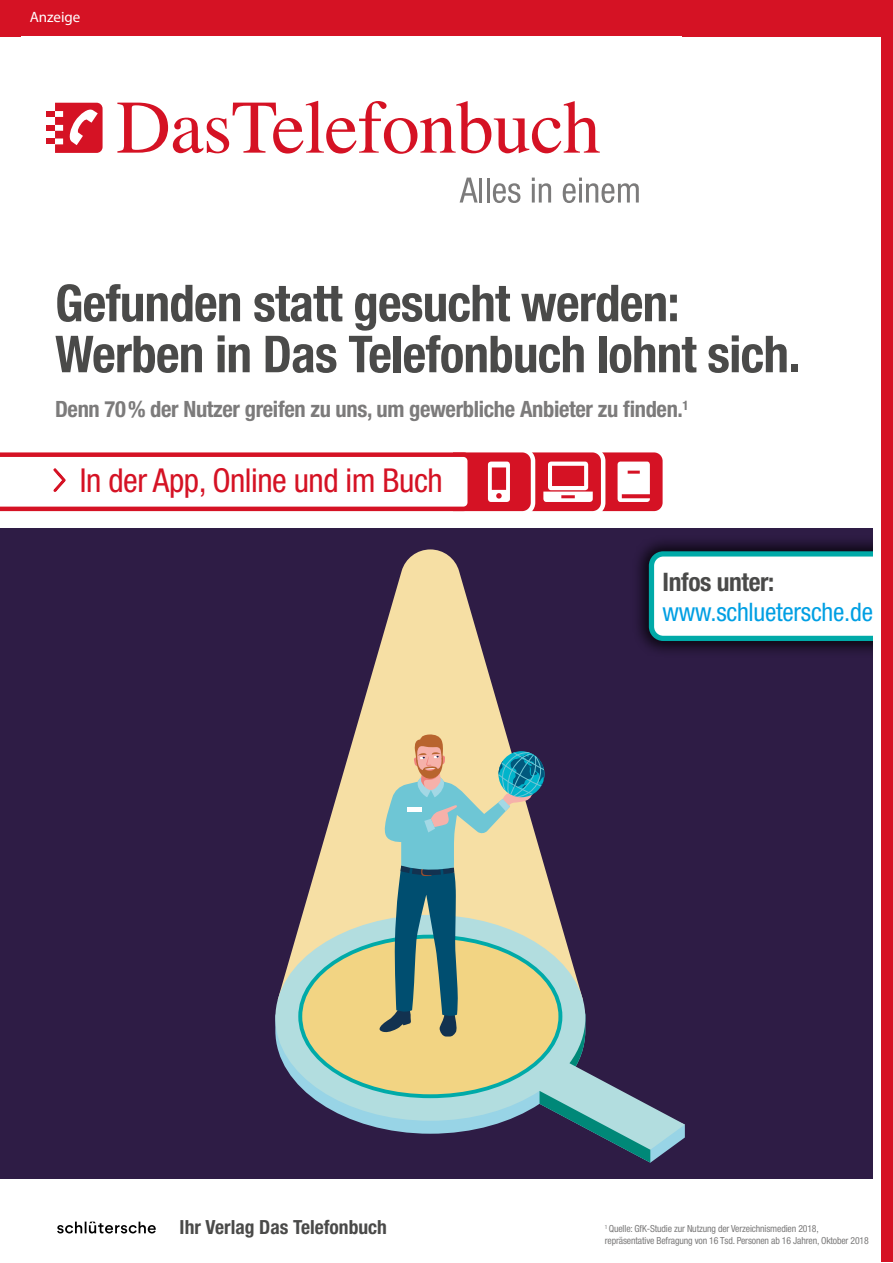
<style>
.page{position:relative;width:893px;height:1263px;background:#fff}
.page>*{position:absolute;margin:0;border:0;box-sizing:border-box;transform-origin:0 0}
.t1{font:700 condensed 51px/51px "Helvetica Neue";letter-spacing:-.015em;color:#4a4a49}
.t2{font:condensed 33px "Helvetica Neue";letter-spacing:-.015em;color:#d51224}
.t3{font:condensed 25.5px "Helvetica Neue";letter-spacing:-.01em;color:#009fe3}
.t4{font:700 condensed 25.5px "Helvetica Neue";letter-spacing:-.015em;color:#4a4a49}
.t5{font:700 condensed 22.5px "Helvetica Neue";letter-spacing:-.015em;color:#7c7b7b}
.t6{font:700 condensed 19.5px "Helvetica Neue";color:#4a4a49}
.t7{font:15px "Myriad Pro";color:#fff}
.t8{font:condensed 9.75px/12px "Helvetica Neue";letter-spacing:-.015em;color:#7c7b7b}
</style>
<div class="page">
<svg style="left:0;top:452px;width:663px;height:60px"></svg>
<svg style="left:57px;top:1221px;width:99px;height:12px"></svg>
<div style="left:0;top:528px;width:873px;height:650px;background:#2e1c45"></div>
<svg style="left:302px;top:549px;width:257px;height:366px"></svg>
<svg style="left:626px;top:1150px;width:24px;height:13px"></svg>
<svg style="left:275px;top:915px;width:410px;height:235px"></svg>
<svg style="left:298px;top:935px;width:264px;height:163px;background:#15aea6"></svg>
<div style="left:302px;top:938px;width:256px;height:156px;background:#f2d483;border-radius:50%"></div>
<svg style="left:379px;top:734px;width:165px;height:302px"></svg>
<div style="left:632px;top:534px;width:261px;height:124px;background:#000;opacity:.75"></div>
<svg style="left:649px;top:551px;width:224px;height:90px;background:#daf1f1"></svg>
<div style="left:873px;top:0;width:8px;height:1261px;background:#fff"></div>
<div style="left:0;top:0;width:893px;height:37px;background:#d51224"></div>
<div style="left:881px;top:0;width:12px;height:1261px;background:#d51224"></div>
<svg style="left:117px;top:101px;width:483px;height:53px"></svg>
<div style="left:47px;top:111px;width:8px;height:6px;background:#d51224"></div>
<div style="left:47px;top:125px;width:8px;height:6px;background:#d51224"></div>
<div style="left:47px;top:138px;width:8px;height:6px;background:#d51224"></div>
<svg style="left:55px;top:103px;width:48px;height:50px"></svg>
<svg style="left:460px;top:178px;width:18px;height:25px"></svg>
<hr style="left:479px;top:178px;width:3px;height:25px;background:#7c7b7b">
<hr style="left:487px;top:178px;width:2px;height:25px;background:#7c7b7b">
<svg style="left:493px;top:183px;width:27px;height:20px"></svg>
<svg style="left:532px;top:178px;width:19px;height:25px"></svg>
<svg style="left:563px;top:178px;width:76px;height:25px"></svg>
<h3 class="t7" style="left:30px;top:8px;width:52px">Anzeige</h3>
<h1 class="t1" style="left:55px;top:277px;width:747px">Gefunden statt gesucht werden:<br>Werben in Das Telefonbuch lohnt sich.</h1>
<h3 class="t5" style="left:55px;top:396px;width:635px">Denn 70% der Nutzer greifen zu uns, um gewerbliche Anbieter zu finden.<sup>1</sup></h3>
<h2 class="t2" style="left:80px;top:461px;width:364px">In der App, Online und im Buch</h2>
<h3 class="t4" style="left:663px;top:566px;width:113px">Infos unter:</h3>
<h3 class="t3" style="left:663px;top:597px;width:212px">www.schluetersche.de</h3>
<h3 class="t6" style="left:180px;top:1215px;width:209px">Ihr Verlag Das Telefonbuch</h3>
<p class="t8" style="left:605px;top:1223px;width:265px"><sup>1</sup> Quelle: GfK-Studie zur Nutzung der Verzeichnismedien 2018, repräsentative Befragung von 16 Tsd. Personen ab 16 Jahren, Oktober 2018</p>
</div>
